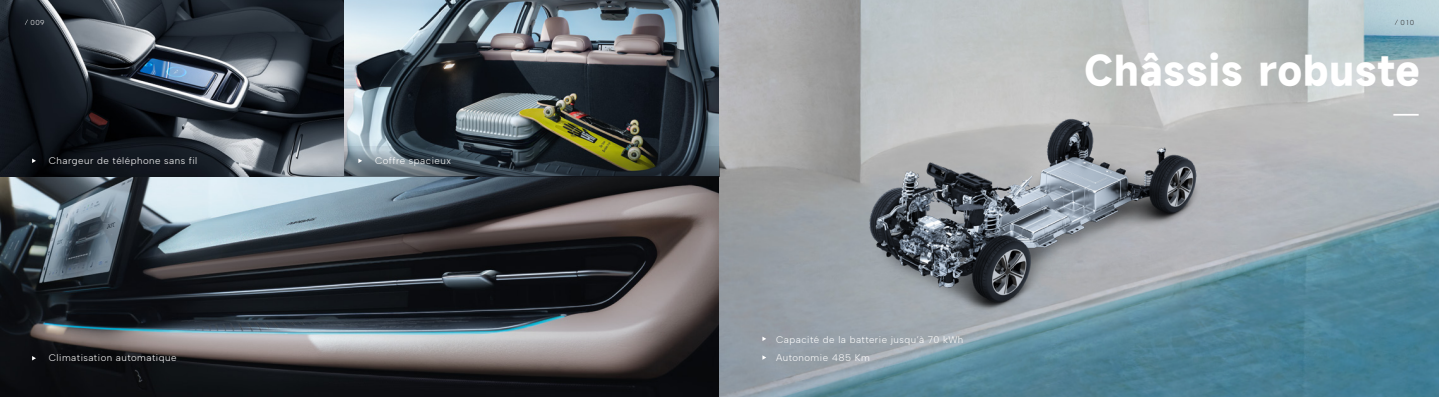
<style>
.page{position:relative;width:1439px;height:397px;background:#fff}
.page>*{position:absolute;margin:0;border:0;box-sizing:border-box;transform-origin:0 0}
.t1{font:700 38.5px "Mi Sans";letter-spacing:.025em;color:#fff}
.t2{font:300 9.62px "Albert Sans";letter-spacing:.05em;color:#fff}
.t3{font:300 7.17px "Albert Sans";color:#fff}
.t4{font:300 7.17px "Albert Sans";color:#303030}
</style>
<div class="page">
<img style="left:0;top:0;width:1439px;height:397px">
<img style="left:796px;top:59px;width:499px;height:279px">
<svg style="left:762px;top:336px;width:4px;height:5px"></svg>
<svg style="left:762px;top:355px;width:4px;height:5px"></svg>
<svg style="left:32px;top:356px;width:4px;height:4px"></svg>
<svg style="left:32px;top:159px;width:4px;height:4px"></svg>
<svg style="left:25px;top:20px;width:3px;height:5px"></svg>
<svg style="left:1394px;top:20px;width:3px;height:5px"></svg>
<hr style="left:1393px;top:114px;width:25px;height:2px;background:#fff">
<svg style="left:344px;top:146px;width:375px;height:30px;background:#404a4a"></svg>
<svg style="left:358px;top:159px;width:4px;height:4px"></svg>
<p class="t3" style="left:31px;top:18px;width:15px">009</p>
<p class="t4" style="left:1400px;top:18px;width:15px">010</p>
<p class="t2" style="left:49px;top:154px;width:150px">Chargeur de téléphone sans fil</p>
<p class="t2" style="left:375px;top:154px;width:77px">Coffre spacieux</p>
<p class="t2" style="left:776px;top:333px;width:189px">Capacité de la batterie jusqu’à 70 kWh</p>
<p class="t2" style="left:49px;top:352px;width:129px">Climatisation automatique</p>
<p class="t2" style="left:776px;top:352px;width:95px">Autonomie 485 Km</p>
<h1 class="t1" style="left:1084px;top:37px;width:337px">Châssis robuste</h1>
</div>
